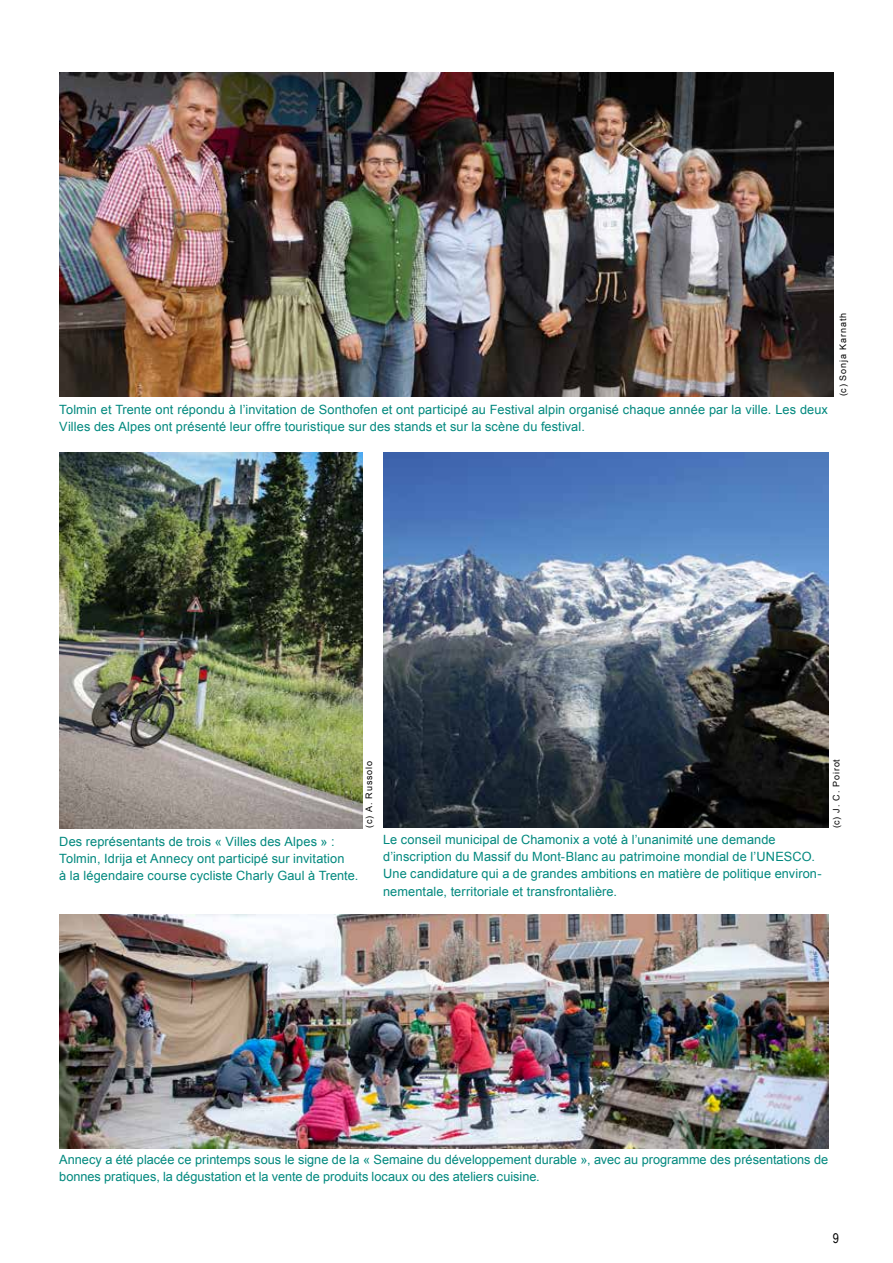
<style>
.page{position:relative;width:893px;height:1263px;background:#fff}
.page>*{position:absolute;margin:0;border:0;box-sizing:border-box;transform-origin:0 0}
.t1{font:13.5px "Arial Narrow";color:#000}
.t2{font:12.75px/17.2px "Arial";letter-spacing:.01em;color:#00887e}
.t3{font:9px "Arial";letter-spacing:.1em;color:#000}
</style>
<div class="page">
<img style="left:59px;top:72px;width:775px;height:324px">
<img style="left:59px;top:452px;width:303px;height:376px">
<img style="left:383px;top:452px;width:445px;height:376px">
<img style="left:59px;top:915px;width:769px;height:233px">
<p class="t2" style="left:59px;top:401px;width:770px">Tolmin et Trente ont répondu à l’invitation de Sonthofen et ont participé au Festival alpin organisé chaque année par la ville. Les deux<br>Villes des Alpes ont présenté leur offre touristique sur des stands et sur la scène du festival.</p>
<p class="t3" style="left:837px;top:396px;width:85px;rotate:-90deg">(c) Sonja Karnath</p>
<p class="t3" style="left:363px;top:828px;width:69px;rotate:-90deg">(c) A. Russolo</p>
<p class="t3" style="left:830px;top:828px;width:70px;rotate:-90deg">(c) J. C. Poirot</p>
<p class="t2" style="left:59px;top:832px;width:301px">Des représentants de trois « Villes des Alpes » :<br>Tolmin, Idrija et Annecy ont participé sur invitation<br>à la légendaire course cycliste Charly Gaul à Trente.</p>
<p class="t2" style="left:383px;top:831px;width:440px">Le conseil municipal de Chamonix a voté à l’unanimité une demande d’inscription du Massif du Mont-Blanc au patrimoine mondial de l’UNESCO.<br>Une candidature qui a de grandes ambitions en matière de politique environ&shy;nementale, territoriale et transfrontalière.</p>
<p class="t2" style="left:59px;top:1151px;width:770px">Annecy a été placée ce printemps sous le signe de la « Semaine du développement durable », avec au programme des présentations de bonnes pratiques, la dégustation et la vente de produits locaux ou des ateliers cuisine.</p>
<p class="t1" style="left:833px;top:1228px;width:8px">9</p>
</div>
